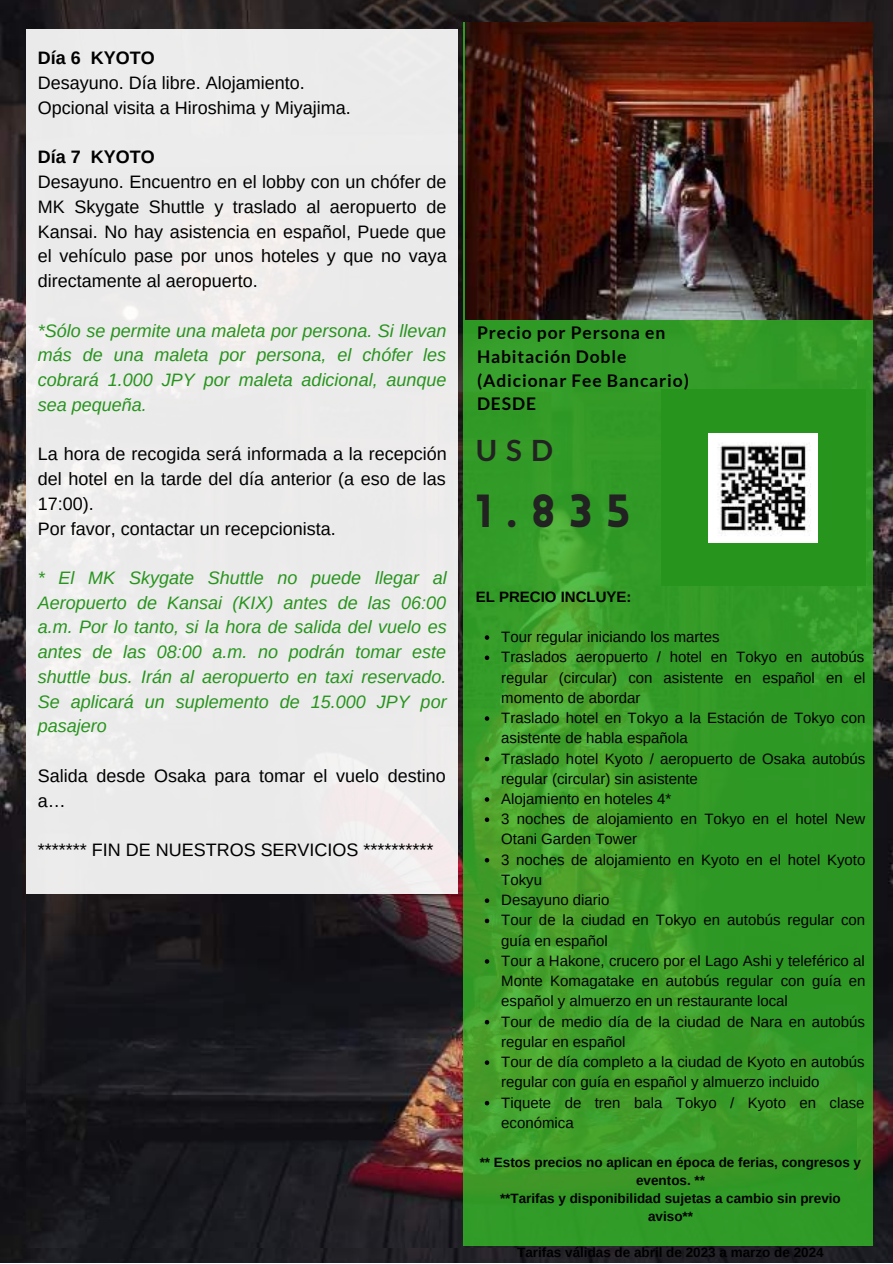
<style>
.page{position:relative;width:893px;height:1264px;background:#fff}
.page>*{position:absolute;margin:0;border:0;box-sizing:border-box;transform-origin:0 0}
.t1{font:900 45.45px "Lovelo";color:#222}
.t2{font:700 29.4px "Lato";color:#222}
.t3{font:18px/24.8px "Arimo";color:#000}
.t4{font:italic 18px/24.8px "Arimo";color:#27941d;text-align:justify}
.t5{font:700 18px "Arimo";color:#000}
.t6{font:700 17.4px/23.5px "Lato";letter-spacing:.05em;color:#000}
.t7{font:15px/20.2px "Arimo";color:#000}
.t8{font:700 15px "Arimo";color:#000}
.t9{font:700 13.5px/18px "Arimo";color:#000;text-align:center}
</style>
<div class="page">
<img style="left:0;top:0;width:892px;height:1262px">
<img style="left:27px;top:29px;width:829px;height:1218px">
<svg style="left:463px;top:22px;width:409px;height:1223px;background:#399d29"></svg>
<img style="left:465px;top:22px;width:407px;height:297px">
<div style="left:661px;top:389px;width:204px;height:197px;background:#27941d"></div>
<svg style="left:484px;top:635px;width:5px;height:4px"></svg>
<svg style="left:484px;top:655px;width:5px;height:5px"></svg>
<svg style="left:484px;top:716px;width:5px;height:4px"></svg>
<svg style="left:484px;top:756px;width:5px;height:5px"></svg>
<svg style="left:484px;top:797px;width:5px;height:4px"></svg>
<svg style="left:484px;top:817px;width:5px;height:5px"></svg>
<svg style="left:484px;top:858px;width:5px;height:4px"></svg>
<svg style="left:484px;top:898px;width:5px;height:5px"></svg>
<svg style="left:484px;top:918px;width:5px;height:5px"></svg>
<svg style="left:484px;top:959px;width:5px;height:4px"></svg>
<svg style="left:484px;top:1019px;width:5px;height:5px"></svg>
<svg style="left:484px;top:1060px;width:5px;height:4px"></svg>
<svg style="left:484px;top:1100px;width:5px;height:5px"></svg>
<div style="left:27px;top:29px;width:430px;height:864px;background:#ebebeb"></div>
<img style="left:708px;top:433px;width:109px;height:109px">
<p class="t5" style="left:38px;top:48px;width:118px">Día 6 KYOTO</p>
<p class="t3" style="left:38px;top:71px;width:314px">Desayuno. Día libre. Alojamiento.<br>Opcional visita a Hiroshima y Miyajima.</p>
<p class="t5" style="left:38px;top:147px;width:118px">Día 7 KYOTO</p>
<p class="t3" style="left:38px;top:169px;width:410px;text-align:justify">Desayuno. Encuentro en el lobby con un chófer de MK Skygate Shuttle y traslado al aeropuerto de Kansai. No hay asistencia en español, Puede que el vehículo pase por unos hoteles y que no vaya directamente al aeropuerto.</p>
<p class="t4" style="left:38px;top:318px;width:410px">*Sólo se permite una maleta por persona. Si llevan más de una maleta por persona, el chófer les cobrará 1.000 JPY por maleta adicional, aunque sea pequeña.</p>
<p class="t3" style="left:38px;top:441px;width:410px">La hora de recogida será informada a la recepción del hotel en la tarde del día anterior (a eso de las 17:00).<br>Por favor, contactar un recepcionista.</p>
<p class="t4" style="left:38px;top:565px;width:410px">* El MK Skygate Shuttle no puede llegar al Aeropuerto de Kansai (KIX) antes de las 06:00 a.m. Por lo tanto, si la hora de salida del vuelo es antes de las 08:00 a.m. no podrán tomar este shuttle bus. Irán al aeropuerto en taxi reservado.<br>Se aplicará un suplemento de 15.000 JPY por pasajero</p>
<p class="t3" style="left:38px;top:763px;width:409px">Salida desde Osaka para tomar el vuelo destino a…</p>
<p class="t3" style="left:38px;top:837px;width:397px">******* FIN DE NUESTROS SERVICIOS **********</p>
<p class="t6" style="left:477px;top:321px;width:213px">Precio por Persona en<br>Habitación Doble (Adicionar Fee Bancario)<br>DESDE</p>
<h2 class="t2" style="left:475px;top:432px;width:79px">USD</h2>
<h1 class="t1" style="left:475px;top:492px;width:156px">1.835</h1>
<p class="t8" style="left:475px;top:588px;width:157px">EL PRECIO INCLUYE:</p>
<p class="t7" style="left:501px;top:626px;width:365px">Tour regular iniciando los martes<br>Traslados aeropuerto / hotel en Tokyo en autobús regular (circular) con asistente en español en el momento de abordar<br>Traslado hotel en Tokyo a la Estación de Tokyo con asistente de habla española<br>Traslado hotel Kyoto / aeropuerto de Osaka autobús regular (circular) sin asistente<br>Alojamiento en hoteles 4*<br>3 noches de alojamiento en Tokyo en el hotel New Otani Garden Tower<br>3 noches de alojamiento en Kyoto en el hotel Kyoto Tokyu<br>Desayuno diario<br>Tour de la ciudad en Tokyo en autobús regular con guía en español<br>Tour a Hakone, crucero por el Lago Ashi y teleférico al Monte Komagatake en autobús regular con guía en español y almuerzo en un restaurante local<br>Tour de medio día de la ciudad de Nara en autobús regular en español<br>Tour de día completo a la ciudad de Kyoto en autobús regular con guía en español y almuerzo incluido Tiquete de tren bala Tokyo / Kyoto en clase económica</p>
<p class="t9" style="left:479px;top:1153px;width:383px">** Estos precios no aplican en época de ferias, congresos y eventos. **<br>**Tarifas y disponibilidad sujetas a cambio sin previo aviso**</p>
<p class="t9" style="left:517px;top:1243px;width:308px">Tarifas válidas de abril de 2023 a marzo de 2024</p>
</div>
